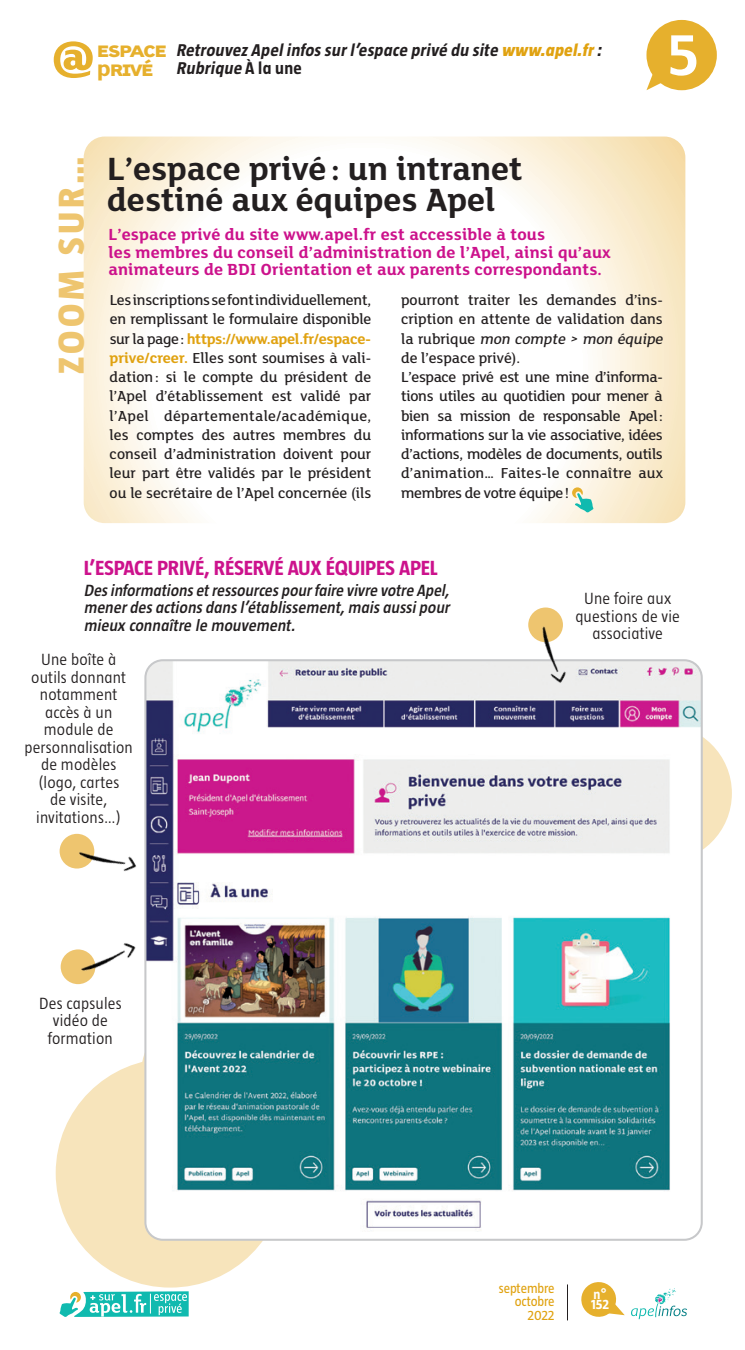
<style>
.page{position:relative;width:745px;height:1350px;background:#fff}
.page>*{position:absolute;margin:0;border:0;box-sizing:border-box;transform-origin:0 0}
.t1{font:700 62.65px "FS Lola";color:#fff}
.t2{font:800 55.65px "FS Lola";color:#e6b02d}
.t3{font:800 36.93px "Taz";letter-spacing:.1em;color:#eec56f}
.t4{font:700 35px/31.5px "FS Lola";color:#231f20}
.t5{font:800 22.05px/18.9px "Amb Newut Plain";letter-spacing:-.035em;color:#e6b02d}
.t6{font:700 21px "Taz";letter-spacing:-.01em;color:#cc128c}
.t7{font:700 17.5px/17.5px "FS Lola";letter-spacing:.01em;color:#cc128c}
.t8{font:italic 700 17.5px/17.5px "Taz";color:#231f20}
.t9{font:300 16.62px/17.5px "Taz";letter-spacing:.01em;color:#231f20;text-align:center}
.t10{font:italic 600 16.62px/17.5px "Taz";color:#231f20;text-align:justify}
.t11{font:500 15.75px/19.2px "FS Lola";letter-spacing:-.02em;color:#231f20;text-align:justify}
.t12{font:14px/13.1px "Taz";letter-spacing:-.005em;color:#e0a210;text-align:right}
.t13{font:700 14px/10.5px "Taz";color:#fff}
.s1{font-weight:800;color:#e0a210}
.s2{font-style:normal}
.s3{font-weight:700;color:#e0a210}
.s4{font-style:italic}
</style>
<div class="page">
<svg style="left:84px;top:136px;width:601px;height:387px"></svg>
<div style="left:60px;top:833px;width:34px;height:35px;background:#eec56f;border-radius:50%"></div>
<div style="left:61px;top:949px;width:34px;height:35px;background:#eec56f;border-radius:50%"></div>
<div style="left:528px;top:607px;width:34px;height:35px;background:#eec56f;border-radius:50%"></div>
<div style="left:593px;top:724px;width:138px;height:138px;background:#f7e4bb;border-radius:50%"></div>
<div style="left:56px;top:1058px;width:229px;height:229px;background:#f7e4bb;border-radius:50%"></div>
<svg style="left:571px;top:487px;width:22px;height:25px"></svg>
<svg style="left:59px;top:1291px;width:129px;height:25px"></svg>
<svg style="left:581px;top:1282px;width:43px;height:35px"></svg>
<hr style="left:566px;top:1284px;width:1px;height:36px;background:#231f20">
<div style="left:646px;top:20px;width:70px;height:70px;background:#e6b02d;border-radius:50%"></div>
<svg style="left:646px;top:55px;width:31px;height:35px"></svg>
<svg style="left:631px;top:1288px;width:55px;height:31px"></svg>
<img style="left:147px;top:662px;width:554px;height:577px">
<img style="left:72px;top:813px;width:76px;height:78px">
<img style="left:68px;top:943px;width:68px;height:42px">
<img style="left:520px;top:614px;width:76px;height:78px">
<h2 class="t2" style="left:51px;top:27px;width:45px">@</h2>
<p class="t8" style="left:176px;top:42px;width:429px">Retrouvez Apelinfos sur l’espace privé du site <span class="s1">www.apel.fr</span>:<br>Rubrique <span class="s2">À l a u n e</span></p>
<h3 class="t5" style="left:97px;top:41px;width:71px">ESPACE pRIVÉ</h3>
<h1 class="t1" style="left:664px;top:19px;width:36px">5</h1>
<h3 class="t3" style="left:52px;top:374px;width:219px;rotate:-90deg">ZOOM SUR…</h3>
<h3 class="t4" style="left:107px;top:154px;width:417px">L’espace privé: un intranet destiné aux équipes Apel</h3>
<p class="t7" style="left:108px;top:227px;width:503px">L’espace privé du site www.apel.fr est accessible à tous<br>les membres du conseil d’administration de l’Apel, ainsi qu’aux animateurs de BDI Orientation et aux parents correspondants.</p>
<p class="t11" style="left:110px;top:291px;width:263px">Les inscriptions se font individuellement, en remplissant le formulaire disponible sur la page: <span class="s3">https://www.apel.fr/espace&shy;prive/creer.</span> Elles sont soumises à vali&shy;dation: si le compte du président de l’Apel d’établissement est validé par l’Apel départementale/académique, les comptes des autres membres du conseil d’administration doivent pour leur part être validés par le président ou le secrétaire de l’Apel concernée (ils</p>
<p class="t11" style="left:401px;top:291px;width:266px;text-align:left">pourront traiter les demandes d’ins&shy;cription en attente de validation dans l a r u b r i q u e <span class="s4">mon compte &gt; mon équipe </span>de l’espace privé).<br>L’espace privé est une mine d’informa&shy;tions utiles au quotidien pour mener à bien sa mission de responsable Apel: informations sur la vie associative, idées d’actions, modèles de documents, outils d’animation… Faites-le connaître aux membres de votre équipe!</p>
<h3 class="t6" style="left:84px;top:557px;width:355px">L’ESPACE PRIVÉ, RÉSERVÉ AUX ÉQUIPES APEL</h3>
<p class="t10" style="left:84px;top:581px;width:370px">Des informations etressources pourfaire vivre votre Apel, menerdes actions dans l’établissement,mais aussipour mieux connaître le mouvement.</p>
<p class="t9" style="left:24px;top:651px;width:110px">Une boîte à outils donnant notamment accès à un module de personnalisation de modèles (logo, cartes<br>de visite, invitations…)</p>
<p class="t9" style="left:39px;top:994px;width:84px">Des capsules vidéo de formation</p>
<p class="t9" style="left:575px;top:590px;width:106px">Une foire aux questions de vie associative</p>
<p class="t12" style="left:498px;top:1281px;width:57px">septembre octobre<br>2022</p>
<p class="t13" style="left:590px;top:1288px;width:20px">n°<br>152</p>
</div>
